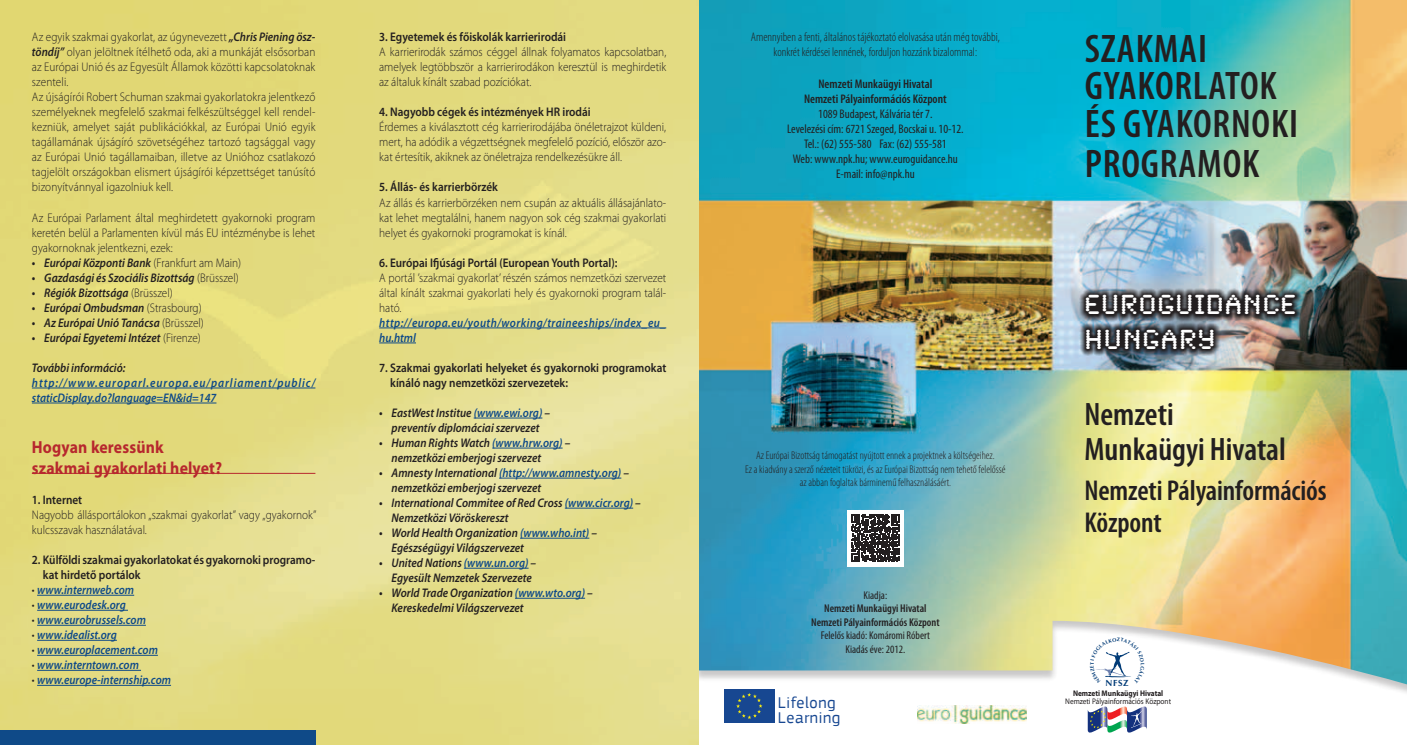
<style>
.page{position:relative;width:1407px;height:745px;background:#fff}
.page>*{position:absolute;margin:0;border:0;box-sizing:border-box;transform-origin:0 0}
.t1{font:600 condensed 40px/38.4px "Myriad Pro";letter-spacing:.02em;color:#231f20}
.t2{font:600 condensed 32.5px/35px "Myriad Pro";color:#231f20}
.t3{font:600 condensed 28.75px/31.2px "Myriad Pro";letter-spacing:-.005em;color:#231f20}
.t4{font:28.75px/34.5px "Synchro Std";letter-spacing:.04em;color:#fff}
.t5{font:700 17.5px/21px "Myriad Pro";letter-spacing:.01em;color:#b7282e;scale:.9 1}
.t6{font:16.38px/15.2px "PF Square Sans Pro";letter-spacing:.035em;color:#174791}
.t7{font:300 12.5px/15px "Myriad Pro";letter-spacing:.01em;color:#231f20;text-align:justify;scale:.9 1}
.t8{font:italic 600 12.5px/15px "Myriad Pro";color:#231f20;scale:.9 1}
.t9{font:600 12.5px/15px "Myriad Pro";color:#231f20;scale:.9 1}
.t10{font:condensed 12.5px/15px "Myriad Pro";color:#231f20;text-align:center}
.t11{font:italic 600 12.5px "Myriad Pro";color:#0f4a88;scale:.9 1}
.t12{font:300 condensed 12.5px/15px "Myriad Pro";color:#231f20;text-align:center}
.t13{font:italic 600 12.5px/15px "Myriad Pro";letter-spacing:.08em;color:#0f4a88;scale:.9 1}
.t14{font:italic 600 12.5px/15px "Myriad Pro";letter-spacing:.04em;color:#0f4a88;scale:.9 1}
.t15{font:600 condensed 12.5px/15px "Myriad Pro";color:#231f20;text-align:center}
.t16{font:300 condensed 11.25px/13.5px "Myriad Pro";color:#231f20;text-align:center}
.t17{font:600 condensed 11.25px/13.5px "Myriad Pro";color:#231f20;text-align:center}
.t18{font:condensed 11.25px/13.5px "Myriad Pro";color:#231f20;text-align:center}
.t19{font:700 8.88px "Optima HU";color:#013b77}
.t20{font:8.12px "Myriad Pro";color:#231f20;scale:.9 1}
.t21{font:700 8.12px "Myriad Pro";color:#231f20;scale:.9 1}
.s1{font-weight:600;font-style:italic}
.s2{font-weight:300;font-style:normal}
.s3{font-weight:300;font-style:normal;color:#231f20}
.s4{color:#0f4a88}
</style>
<div class="page">
<img style="left:698px;top:0;width:709px;height:684px">
<img style="left:0;top:0;width:698px;height:744px">
<div style="left:0;top:730px;width:315px;height:14px;background:#0f4a88"></div>
<hr style="left:32px;top:387px;width:283px;height:1px;background:#0f4a88">
<hr style="left:32px;top:402px;width:184px;height:1px;background:#0f4a88">
<hr style="left:32px;top:472px;width:283px;height:1px;background:#b7282e">
<hr style="left:37px;top:594px;width:97px;height:1px;background:#0f4a88">
<hr style="left:37px;top:609px;width:91px;height:1px;background:#0f4a88">
<hr style="left:37px;top:624px;width:109px;height:1px;background:#0f4a88">
<hr style="left:37px;top:639px;width:80px;height:1px;background:#0f4a88">
<hr style="left:37px;top:654px;width:121px;height:1px;background:#0f4a88">
<hr style="left:37px;top:669px;width:104px;height:1px;background:#0f4a88">
<hr style="left:37px;top:684px;width:134px;height:1px;background:#0f4a88">
<hr style="left:379px;top:327px;width:287px;height:1px;background:#0f4a88">
<hr style="left:379px;top:342px;width:37px;height:1px;background:#0f4a88">
<hr style="left:474px;top:417px;width:68px;height:1px;background:#0f4a88">
<hr style="left:492px;top:447px;width:70px;height:1px;background:#0f4a88">
<hr style="left:499px;top:477px;width:122px;height:1px;background:#0f4a88">
<hr style="left:565px;top:507px;width:68px;height:1px;background:#0f4a88">
<hr style="left:520px;top:537px;width:69px;height:1px;background:#0f4a88">
<hr style="left:464px;top:567px;width:64px;height:1px;background:#0f4a88">
<hr style="left:515px;top:597px;width:70px;height:1px;background:#0f4a88">
<img style="left:1079px;top:288px;width:223px;height:67px">
<img style="left:917px;top:705px;width:109px;height:17px">
<div style="left:724px;top:688px;width:50px;height:34px;background:#174791"></div>
<svg style="left:736px;top:693px;width:26px;height:25px"></svg>
<svg style="left:1088px;top:706px;width:59px;height:26px"></svg>
<div style="left:847px;top:509px;width:57px;height:57px;background:#fff"></div>
<svg style="left:851px;top:514px;width:48px;height:47px"></svg>
<svg style="left:1090px;top:637px;width:55px;height:46px"></svg>
<p class="t7" style="left:32px;top:29px;width:316px;text-align:left">Az egyik szakmai gyakorlat, az úgynevezett <span class="s1">„Chris Piening ösz&shy;töndíj”</span> olyan jelöltnek ítélhető oda, aki a munkáját elsősorban az Európai Unió és az Egyesült Államok közötti kapcsolatoknak szenteli.<br>Az újságírói Robert Schuman szakmai gyakorlatokra jelentkező személyeknek megfelelő szakmai felkészültséggel kell rendel&shy;kezniük, amelyet saját publikációkkal, az Európai Unió egyik tagállamának újságíró szövetségéhez tartozó tagsággal vagy az Európai Unió tagállamaiban, illetve az Unióhoz csatlakozó tagjelölt országokban elismert újságírói képzettséget tanúsító bizonyítvánnyal igazolniuk kell.</p>
<p class="t7" style="left:32px;top:209px;width:316px">Az Európai Parlament által meghirdetett gyakornoki program keretén belül a Parlamenten kívül más EU intézménybe is lehet gyakornoknak jelentkezni, ezek:</p>
<p class="t8" style="left:32px;top:254px;width:234px">• Európai Központi Bank <span class="s2">(Frankfurt am Main)</span></p>
<p class="t8" style="left:32px;top:269px;width:231px">• Gazdasági és Szociális Bizottság <span class="s2">(Brüsszel)</span></p>
<p class="t8" style="left:32px;top:284px;width:158px">• Régiók Bizottsága <span class="s2">(Brüsszel)</span></p>
<p class="t8" style="left:32px;top:299px;width:190px">• Európai Ombudsman <span class="s2">(Strasbourg)</span></p>
<p class="t8" style="left:32px;top:314px;width:193px">• Az Európai Unió Tanácsa <span class="s2">(Brüsszel)</span></p>
<p class="t8" style="left:32px;top:329px;width:189px">• Európai Egyetemi Intézet <span class="s2">(Firenze)</span></p>
<p class="t8" style="left:32px;top:359px;width:105px">További információ:</p>
<p class="t13" style="left:32px;top:374px;width:316px">http://www.europarl.europa.eu/parliament/public/ staticDisplay.do?language=EN&amp;id=147</p>
<h3 class="t5" style="left:32px;top:435px;width:213px">Hogyan keressünk szakmai gyakorlati helyet?</h3>
<p class="t9" style="left:32px;top:491px;width:57px">1. Internet</p>
<p class="t7" style="left:32px;top:506px;width:318px">Nagyobb állásportálokon „szakmai gyakorlat” vagy „gyakornok” kulcsszavak használatával.</p>
<p class="t9" style="left:43px;top:551px;width:304px;text-indent:-11px">2. Külföldi szakmai gyakorlatokat és gyakornoki programo&shy;kat hirdető portálok</p>
<p class="t11" style="left:32px;top:581px;width:115px"><span class="s3">•</span> www.internweb.com</p>
<p class="t11" style="left:32px;top:596px;width:106px"><span class="s3">•</span> www.eurodesk.org</p>
<p class="t11" style="left:32px;top:611px;width:128px"><span class="s3">•</span> www.eurobrussels.com</p>
<p class="t11" style="left:32px;top:626px;width:96px"><span class="s3">•</span> www.idealist.org</p>
<p class="t11" style="left:32px;top:641px;width:141px"><span class="s3">•</span> www.europlacement.com</p>
<p class="t11" style="left:32px;top:656px;width:120px"><span class="s3">•</span> www.interntown.com</p>
<p class="t11" style="left:32px;top:671px;width:156px"><span class="s3">•</span> www.europe-internship.com</p>
<p class="t9" style="left:379px;top:29px;width:209px">3. Egyetemek és főiskolák karrierirodái</p>
<p class="t7" style="left:379px;top:44px;width:320px">A karrierirodák számos céggel állnak folyamatos kapcsolatban, amelyek legtöbbször a karrierirodákon keresztül is meghirdetik az általuk kínált szabad pozíciókat.</p>
<p class="t9" style="left:379px;top:104px;width:236px">4. Nagyobb cégek és intézmények HR irodái</p>
<p class="t7" style="left:379px;top:119px;width:320px">Érdemes a kiválasztott cég karrierirodájába önéletrajzot küldeni, mert, ha adódik a végzettségnek megfelelő pozíció, először azo&shy;kat értesítik, akiknek az önéletrajza rendelkezésükre áll.</p>
<p class="t9" style="left:379px;top:179px;width:134px">5. Állás- és karrierbörzék</p>
<p class="t7" style="left:379px;top:194px;width:320px">Az állás és karrierbörzéken nem csupán az aktuális állásajánlato&shy;kat lehet megtalálni, hanem nagyon sok cég szakmai gyakorlati helyet és gyakornoki programokat is kínál.</p>
<p class="t9" style="left:379px;top:254px;width:266px">6. Európai Ifjúsági Portál (European Youth Portal):</p>
<p class="t7" style="left:379px;top:269px;width:320px">A portál ’szakmai gyakorlat’ részén számos nemzetközi szervezet által kínált szakmai gyakorlati hely és gyakornoki program talál&shy;ható.</p>
<p class="t14" style="left:379px;top:314px;width:320px">http://europa.eu/youth/working/traineeships/index_eu_ hu.html</p>
<p class="t9" style="left:390px;top:359px;width:308px;text-indent:-11px">7. Szakmai gyakorlati helyeket és gyakornoki programokat kínáló nagy nemzetközi szervezetek:</p>
<p class="t8" style="left:379px;top:404px;width:191px;text-align:center">• EastWest Institue <span class="s4">(www.ewi.org)</span> – preventív diplomáciai szervezet</p>
<p class="t8" style="left:392px;top:434px;width:200px;text-indent:-12px">• Human Rights Watch <span class="s4">(www.hrw.org)</span> – nemzetközi emberjogi szervezet</p>
<p class="t8" style="left:392px;top:464px;width:265px;text-indent:-12px">• Amnesty International <span class="s4">(http://www.amnesty.org)</span> – nemzetközi emberjogi szervezet</p>
<p class="t8" style="left:392px;top:494px;width:278px;text-indent:-12px">• International Commitee of Red Cross <span class="s4">(www.cicr.org)</span> –<br>Nemzetközi Vöröskereszt</p>
<p class="t8" style="left:392px;top:524px;width:230px;text-indent:-12px">• World Health Organization <span class="s4">(www.who.int)</span> –<br>Egészségügyi Világszervezet</p>
<p class="t8" style="left:392px;top:554px;width:162px;text-indent:-12px">• United Nations <span class="s4">(www.un.org)</span> –<br>Egyesült Nemzetek Szervezete</p>
<p class="t8" style="left:392px;top:584px;width:225px;text-indent:-12px">• World Trade Organization <span class="s4">(www.wto.org)</span> –<br>Kereskedelmi Világszervezet</p>
<p class="t12" style="left:751px;top:30px;width:250px">Amennyiben a fenti, általános tájékoztató elolvasása után még további, konkrét kérdései lennének, forduljon hozzánk bizalommal:</p>
<p class="t15" style="left:804px;top:76px;width:144px">Nemzeti Munkaügyi Hivatal<br>Nemzeti Pályainformációs Központ</p>
<p class="t10" style="left:787px;top:106px;width:178px">1089 Budapest, Kálvária tér 7.<br>Levelezési cím: 6721 Szeged, Bocskai u. 10-12.<br>Tel.: (62) 555-580 Fax: (62) 555-581<br>Web: www.npk.hu; www.euroguidance.hu E-mail: info@npk.hu</p>
<p class="t16" style="left:745px;top:448px;width:262px">Az Európai Bizottság támogatást nyújtott ennek a projektnek a költségeihez.<br>Ez a kiadvány a szerző nézeteit tükrözi, és az Európai Bizottság nem tehető felelőssé az abban foglaltak bárminemű felhasználásáért.</p>
<p class="t18" style="left:863px;top:587px;width:25px">Kiadja:</p>
<p class="t17" style="left:811px;top:601px;width:130px">Nemzeti Munkaügyi Hivatal<br>Nemzeti Pályainformációs Központ</p>
<p class="t18" style="left:821px;top:628px;width:111px">Felelős kiadó: Komáromi Róbert<br>Kiadás éve: 2012.</p>
<h3 class="t6" style="left:778px;top:694px;width:64px">Lifelong<br>Learning</h3>
<h1 class="t1" style="left:1085px;top:29px;width:215px">szakmai gyakorlatok és gyakornoki programok</h1>
<h3 class="t4" style="left:1084px;top:285px;width:213px">EUROGUIDANCE<br>HUNGARY</h3>
<h2 class="t2" style="left:1084px;top:396px;width:203px">Nemzeti<br>Munkaügyi Hivatal</h2>
<h3 class="t3" style="left:1084px;top:474px;width:244px">Nemzeti Pályainformációs<br>Központ</h3>
<p class="t19" style="left:1105px;top:677px;width:24px">NFSZ</p>
<p class="t21" style="left:1073px;top:687px;width:102px">Nemzeti Munkaügyi Hivatal</p>
<p class="t20" style="left:1065px;top:696px;width:119px">Nemzeti Pályainformációs Központ</p>
</div>
